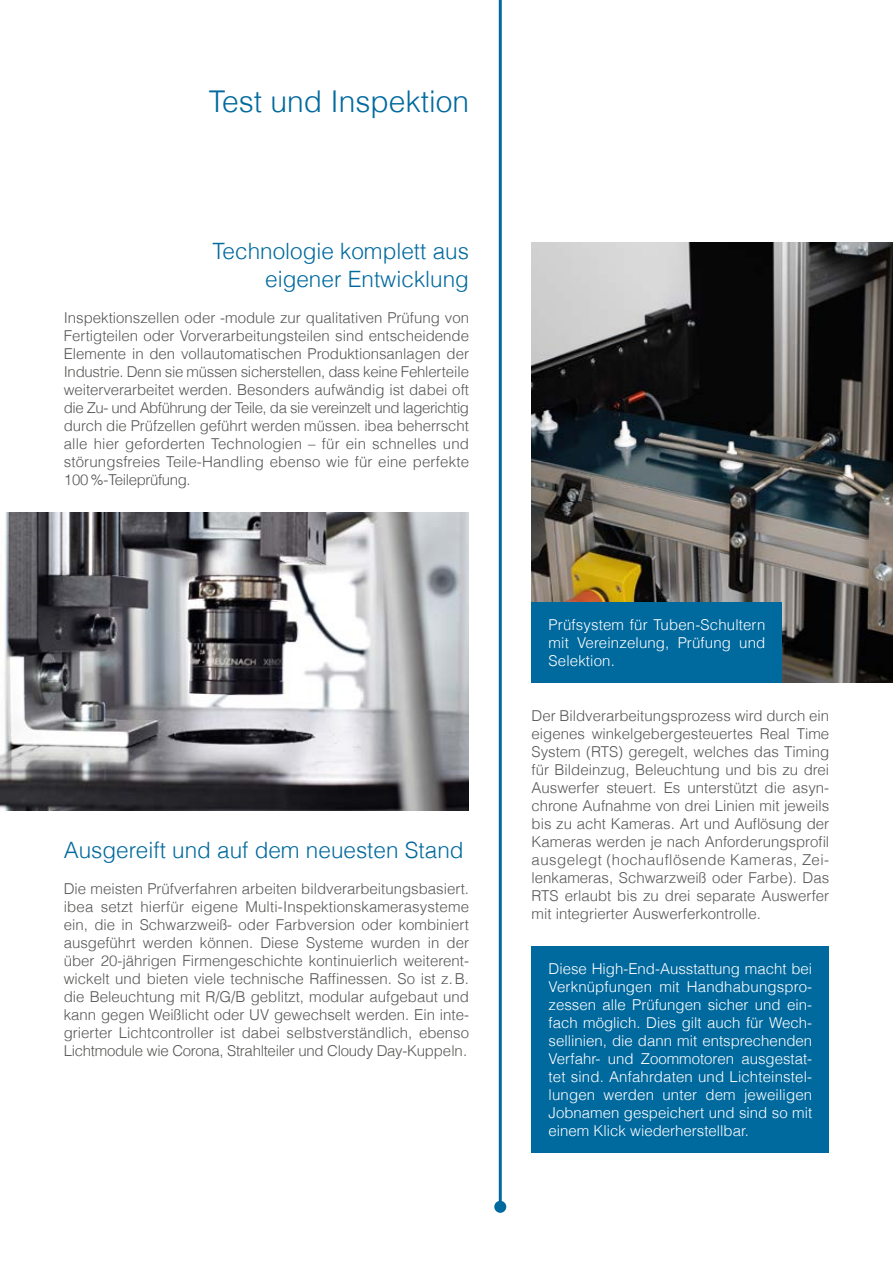
<style>
.page{position:relative;width:893px;height:1263px;background:#fff}
.page>*{position:absolute;margin:0;border:0;box-sizing:border-box;transform-origin:0 0}
.t1{font:300 30px "Helvetica";color:#00699e}
.t2{font:300 22.5px/28.8px "Helvetica";color:#00699e;text-align:right}
.t3{font:300 15px/18px "Helvetica";color:#575756;text-align:justify}
.t4{font:300 15px/18px "Helvetica";color:#fff;text-align:justify}
</style>
<div class="page">
<hr style="left:499px;top:0;width:3px;height:1207px;background:#00699e">
<div style="left:494px;top:1201px;width:12px;height:12px;background:#00699e;border-radius:50%"></div>
<img style="left:0;top:512px;width:469px;height:299px">
<img style="left:531px;top:242px;width:362px;height:440px">
<div style="left:531px;top:602px;width:251px;height:80px;background:#00699e"></div>
<div style="left:531px;top:946px;width:298px;height:207px;background:#00699e"></div>
<h1 class="t1" style="left:209px;top:77px;width:262px">Test und Inspektion</h1>
<h2 class="t2" style="left:213px;top:235px;width:258px">Technologie komplett aus eigener Entwicklung</h2>
<p class="t3" style="left:64px;top:308px;width:407px">Inspektionszellen oder -module zur qualitativen Prüfung von Fertigteilen oder Vorverarbeitungsteilen sind entscheidende Elemente in den vollautomatischen Produktionsanlagen der Industrie. Denn sie müssen sicherstellen, dass keine Fehlerteile weiterverarbeitet werden. Besonders aufwändig ist dabei oft die Zu- und Abführung der Teile, da sie vereinzelt und lagerichtig durch die Prüfzellen geführt werden müssen. ibea beherrscht alle hier geforderten Technologien – für ein schnelles und störungsfreies Teile-Handling ebenso wie für eine perfekte 100%-Teileprüfung.</p>
<h2 class="t2" style="left:64px;top:835px;width:401px">Ausgereift und auf dem neuesten Stand</h2>
<p class="t3" style="left:64px;top:879px;width:407px">Die meisten Prüfverfahren arbeiten bildverarbeitungsbasiert. ibea setzt hierfür eigene Multi-Inspektionskamerasysteme ein, die in Schwarzweiß- oder Farbversion oder kombiniert ausgeführt werden können. Diese Systeme wurden in der über 20-jährigen Firmengeschichte kontinuierlich weiterent&shy;wickelt und bieten viele technische Raffinessen. So ist z.B. die Beleuchtung mit R/G/B geblitzt, modular aufgebaut und kann gegen Weißlicht oder UV gewechselt werden. Ein inte&shy;grierter Lichtcontroller ist dabei selbstverständlich, ebenso Lichtmodule wie Corona, Strahlteiler und Cloudy Day-Kuppeln.</p>
<p class="t4" style="left:549px;top:614px;width:218px">Prüfsystem für Tuben-Schultern mit Vereinzelung, Prüfung und Selektion.</p>
<p class="t3" style="left:531px;top:706px;width:299px">Der Bildverarbeitungsprozess wird durch ein eigenes winkelgebergesteuertes Real Time System (RTS) geregelt, welches das Timing für Bildeinzug, Beleuchtung und bis zu drei Auswerfer steuert. Es unterstützt die asyn&shy;chrone Aufnahme von drei Linien mit jeweils bis zu acht Kameras. Art und Auflösung der Kameras werden je nach Anforderungsprofil ausgelegt (hochauflösende Kameras, Zei&shy;lenkameras, Schwarzweiß oder Farbe). Das RTS erlaubt bis zu drei separate Auswerfer mit integrierter Auswerferkontrolle.</p>
<p class="t4" style="left:549px;top:959px;width:265px">Diese High-End-Ausstattung macht bei Verknüpfungen mit Handhabungspro&shy;zessen alle Prüfungen sicher und ein&shy;fach möglich. Dies gilt auch für Wech&shy;sellinien, die dann mit entsprechenden Verfahr- und Zoommotoren ausgestat&shy;tet sind. Anfahrdaten und Lichteinstel&shy;lungen werden unter dem jeweiligen Jobnamen gespeichert und sind so mit einem Klick wiederherstellbar.</p>
</div>
